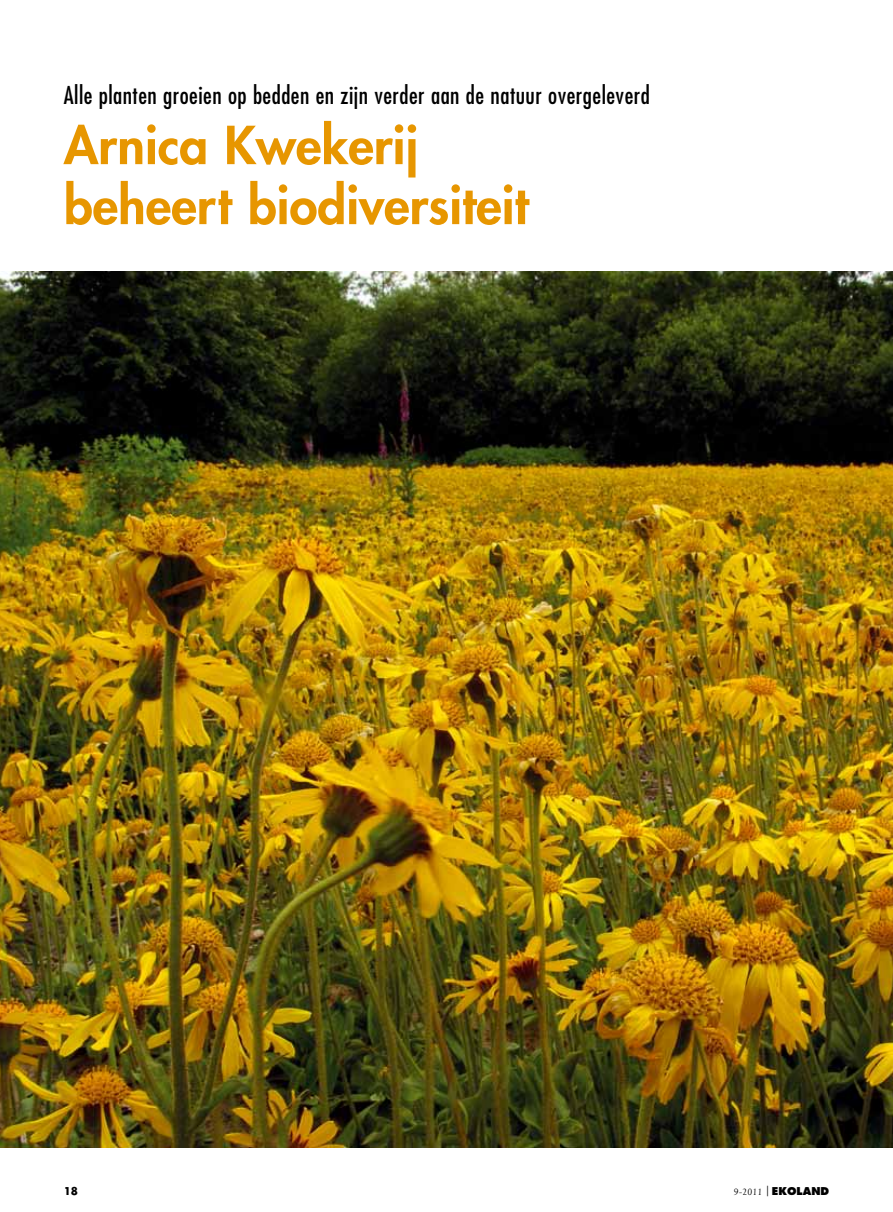
<style>
.page{position:relative;width:893px;height:1212px;background:#fff}
.page>*{position:absolute;margin:0;border:0;box-sizing:border-box;transform-origin:0 0}
.t1{font:800 51px/60px "Futura Std";color:#e79600}
.t2{font:condensed 24px "Futura Std";letter-spacing:.02em;color:#000}
.t3{font:800 10.5px "Futura Std";color:#000}
.t4{font:700 10.5px "Futura Std";color:#000}
.s1{font-family:"Joanna MT Std";font-weight:400;font-style:italic}
.s2{font-weight:500}
</style>
<div class="page">
<img style="left:0;top:272px;width:893px;height:876px">
<p class="t2" style="left:64px;top:81px;width:588px">Alle planten groeien op bedden en zijn verder aan de natuur overgeleverd</p>
<h1 class="t1" style="left:64px;top:115px;width:466px">Arnica Kwekerij beheert biodiversiteit</h1>
<p class="t4" style="left:64px;top:1184px;width:16px">18</p>
<p class="t3" style="left:734px;top:1184px;width:97px"><span class="s1">9-2011</span> <span class="s2">|</span> EKOLAND</p>
</div>
